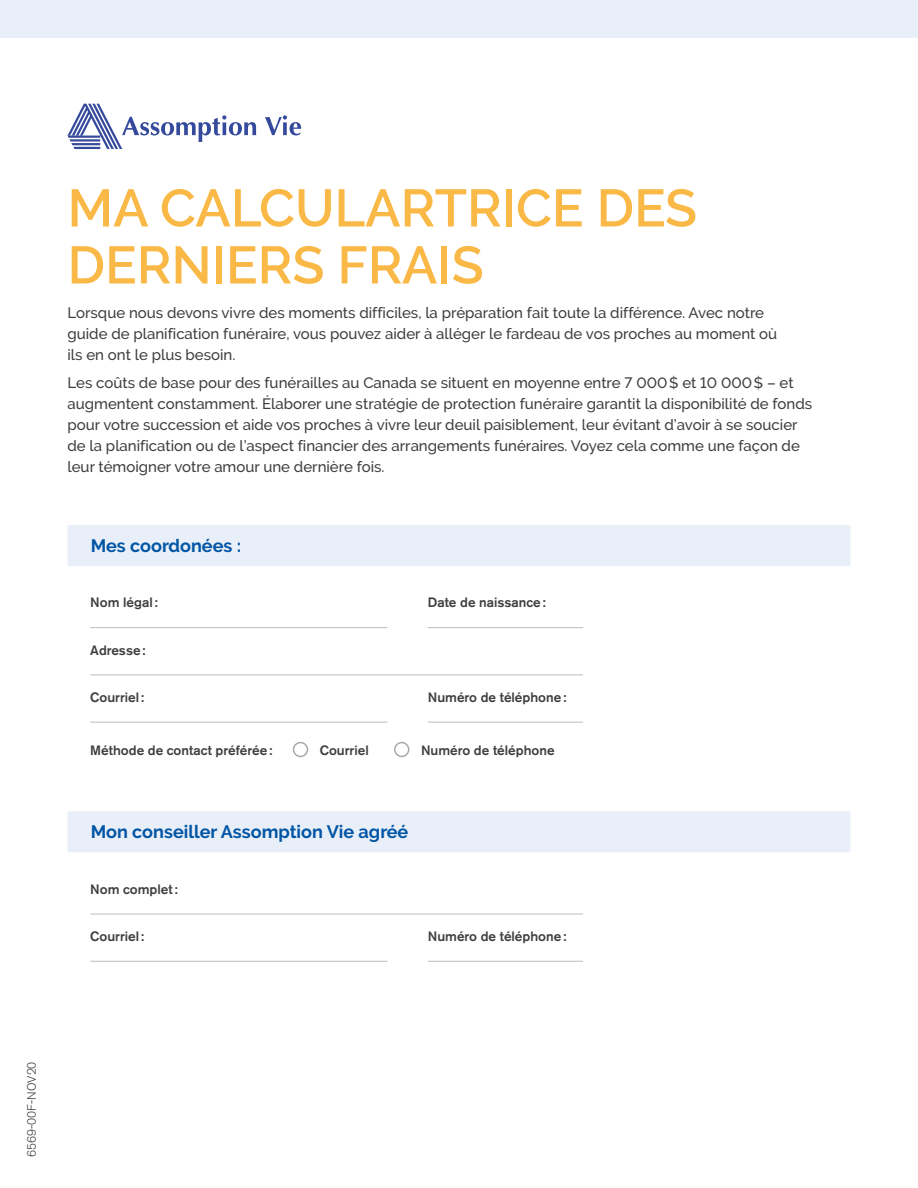
<style>
.page{position:relative;width:918px;height:1188px;background:#fff}
.page>*{position:absolute;margin:0;border:0;box-sizing:border-box;transform-origin:0 0}
.t1{font:600 52.5px/57px "Raleway";color:#fab846}
.t2{font:700 18px "Raleway";color:#0155a5}
.t3{font:500 15px/21px "Raleway";color:#3e3e3f}
.t4{font:500 13.5px "Akzidenz Grotesk BE";color:#3e3e3f}
.t5{font:300 12px "Akzidenz Grotesk BE";color:#3e3e3f}
</style>
<div class="page">
<svg style="left:68px;top:104px;width:188px;height:45px"></svg>
<svg style="left:265px;top:115px;width:36px;height:20px"></svg>
<div style="left:0;top:0;width:918px;height:37px;background:#e9eff8"></div>
<hr style="left:90px;top:627px;width:297px;height:1px;background:#bcbdc0">
<hr style="left:428px;top:627px;width:155px;height:1px;background:#bcbdc0">
<hr style="left:90px;top:675px;width:297px;height:1px;background:#bcbdc0">
<hr style="left:387px;top:675px;width:41px;height:1px;background:#bcbdc0">
<hr style="left:428px;top:675px;width:155px;height:1px;background:#bcbdc0">
<hr style="left:90px;top:722px;width:297px;height:1px;background:#bcbdc0">
<hr style="left:428px;top:722px;width:155px;height:1px;background:#bcbdc0">
<hr style="left:90px;top:961px;width:297px;height:1px;background:#bcbdc0">
<hr style="left:428px;top:961px;width:155px;height:1px;background:#bcbdc0">
<hr style="left:90px;top:914px;width:297px;height:1px;background:#bcbdc0">
<hr style="left:387px;top:914px;width:41px;height:1px;background:#bcbdc0">
<hr style="left:428px;top:914px;width:155px;height:1px;background:#bcbdc0">
<div style="left:293px;top:742px;width:15px;height:15px;border:2px solid #a8a9ad;border-radius:50%"></div>
<div style="left:394px;top:742px;width:15px;height:15px;border:2px solid #a8a9ad;border-radius:50%"></div>
<div style="left:67px;top:525px;width:784px;height:41px;background:#e9eff8"></div>
<div style="left:67px;top:811px;width:784px;height:41px;background:#e9eff8"></div>
<h1 class="t1" style="left:68px;top:180px;width:631px">MA CALCULARTRICE DES<br>DERNIERS FRAIS</h1>
<p class="t3" style="left:68px;top:302px;width:711px">Lorsque nous devons vivre des moments difficiles, la préparation fait toute la différence. Avec notre guide de planification funéraire, vous pouvez aider à alléger le fardeau de vos proches au moment où ils en ont le plus besoin.</p>
<p class="t3" style="left:68px;top:372px;width:746px">Les coûts de base pour des funérailles au Canada se situent en moyenne entre 7 000$ et 10 000$ – et augmentent constamment. Élaborer une stratégie de protection funéraire garantit la disponibilité de fonds pour votre succession et aide vos proches à vivre leur deuil paisiblement, leur évitant d’avoir à se soucier de la planification ou de l’aspect financier des arrangements funéraires. Voyez cela comme une façon de leur témoigner votre amour une dernière fois.</p>
<p class="t2" style="left:91px;top:535px;width:152px">Mes coordonées :</p>
<p class="t4" style="left:90px;top:594px;width:69px">Nom légal :</p>
<p class="t4" style="left:428px;top:594px;width:120px">Date de naissance:</p>
<p class="t4" style="left:90px;top:642px;width:57px">Adresse:</p>
<p class="t4" style="left:90px;top:689px;width:55px">Courriel :</p>
<p class="t4" style="left:428px;top:689px;width:140px">Numéro de téléphone:</p>
<p class="t4" style="left:90px;top:742px;width:184px">Méthode de contact préférée:</p>
<p class="t4" style="left:320px;top:742px;width:50px">Courriel</p>
<p class="t4" style="left:421px;top:742px;width:135px">Numéro de téléphone</p>
<p class="t2" style="left:91px;top:822px;width:319px">Mon conseiller Assomption Vie agréé</p>
<p class="t4" style="left:90px;top:881px;width:89px">Nom complet:</p>
<p class="t4" style="left:90px;top:928px;width:55px">Courriel:</p>
<p class="t4" style="left:428px;top:928px;width:140px">Numéro de téléphone:</p>
<p class="t5" style="left:25px;top:1157px;width:97px;rotate:-90deg">6569-00F-NOV20</p>
</div>
